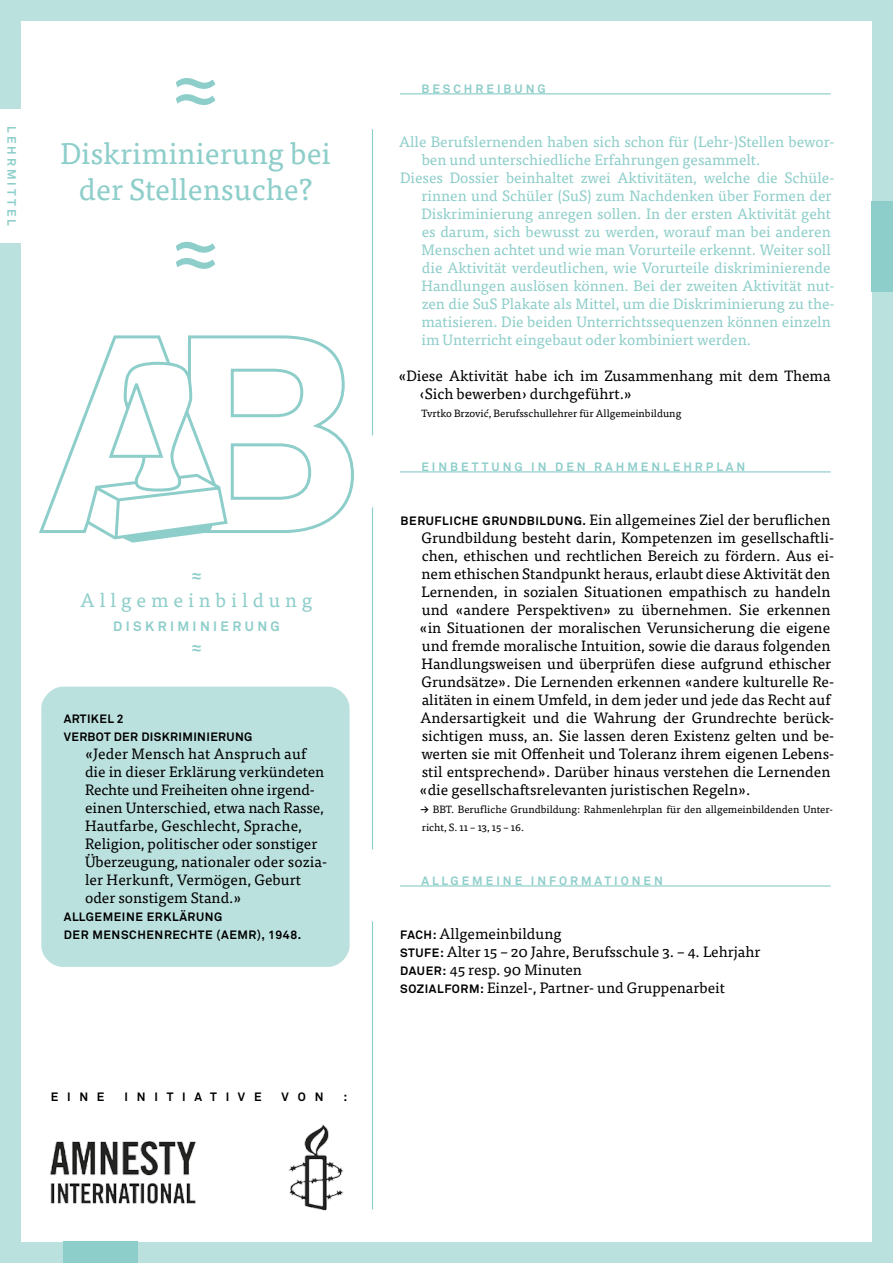
<style>
.page{position:relative;width:893px;height:1263px;background:#fff}
.page>*{position:absolute;margin:0;border:0;box-sizing:border-box;transform-origin:0 0}
.t1{font:30px/36px "Tisa OT";color:#8ececa;text-align:center}
.t2{font:19.5px "Tisa OT";color:#8ececa}
.t3{font:500 19.5px "Tisa OT";color:#8ececa}
.t4{font:15px/18px "Tisa OT";color:#000}
.t5{font:15px "Tisa OT";color:#8ececa}
.t6{font:700 13.5px "Akkurat Std";letter-spacing:.25em;color:#8ececa}
.t7{font:700 12px "Akkurat Std";letter-spacing:.25em;color:#8ececa}
.t8{font:700 12px/18px "Akkurat Std";letter-spacing:.05em;color:#000}
.t9{font:700 12px/18px "Akkurat Std";letter-spacing:.03em;color:#000}
.t10{font:700 12px "Akkurat Std";letter-spacing:.73em;color:#000}
.t11{font:10.5px/18px "Tisa OT";color:#000}
.s1{font-family:"Akkurat Std";font-weight:700;font-size:12px}
.s2{font-family:"Akkurat Std";font-weight:700}
</style>
<div class="page">
<div style="left:41px;top:687px;width:309px;height:280px;background:#bbe1df;border-radius:21px"></div>
<hr style="left:400px;top:471px;width:431px;height:1px;background:#8ececa">
<hr style="left:400px;top:93px;width:431px;height:1px;background:#8ececa">
<img style="left:49px;top:1124px;width:295px;height:87px">
<div style="left:872px;top:0;width:21px;height:1263px;background:#bbe1df"></div>
<div style="left:21px;top:1242px;width:851px;height:21px;background:#bbe1df"></div>
<div style="left:21px;top:0;width:851px;height:21px;background:#bbe1df"></div>
<svg style="left:176px;top:78px;width:39px;height:27px"></svg>
<svg style="left:176px;top:242px;width:39px;height:27px"></svg>
<hr style="left:372px;top:129px;width:1px;height:306px;background:#8ececa">
<hr style="left:372px;top:921px;width:1px;height:288px;background:#8ececa">
<hr style="left:372px;top:507px;width:1px;height:342px;background:#8ececa">
<hr style="left:400px;top:885px;width:431px;height:1px;background:#8ececa">
<div style="left:872px;top:201px;width:21px;height:90px;background:#8ececa"></div>
<div style="left:64px;top:1242px;width:74px;height:21px;background:#8ececa"></div>
<div style="left:0;top:244px;width:21px;height:1019px;background:#bbe1df"></div>
<div style="left:0;top:0;width:21px;height:109px;background:#bbe1df"></div>
<svg style="left:39px;top:335px;width:315px;height:198px"></svg>
<svg style="left:84px;top:360px;width:145px;height:183px"></svg>
<p class="t7" style="left:19px;top:126px;width:101px;rotate:90deg">LEHRMITTEL</p>
<h1 class="t1" style="left:60px;top:136px;width:272px">Diskriminierung bei der Stellensuche?</h1>
<h2 class="t3" style="left:191px;top:565px;width:13px">≈</h2>
<h2 class="t2" style="left:81px;top:589px;width:233px">Allgemeinbildung</h2>
<p class="t6" style="left:113px;top:618px;width:168px">DISKRIMINIERUNG</p>
<h2 class="t3" style="left:191px;top:637px;width:13px">≈</h2>
<p class="t9" style="left:64px;top:710px;width:190px">ARTIKEL 2<br>VERBOT DER DISKRIMINIERUNG</p>
<p class="t4" style="left:85px;top:745px;width:244px">«Jeder Mensch hat Anspruch auf die in dieser Erklärung verkündeten Rechte und Freiheiten ohne irgend&shy;einen Unterschied, etwa nach Rasse, Hautfarbe, Geschlecht, Sprache, Religion, politischer oder sonstiger Überzeugung, nationaler oder sozia&shy;ler Herkunft, Vermögen, Geburt oder sonstigem Stand.»</p>
<p class="t8" style="left:64px;top:908px;width:176px">ALLGEMEINE ERKLÄRUNG<br>DER M ENSCHENRECHTE (AEMR</p>
<p class="t8" style="left:257px;top:926px;width:46px">), 1948.</p>
<p class="t8" style="left:51px;top:1088px;width:55px">EINE</p>
<p class="t10" style="left:125px;top:1090px;width:139px">INITIATIVE</p>
<p class="t8" style="left:281px;top:1088px;width:44px">VON</p>
<p class="t8" style="left:343px;top:1088px;width:5px">:</p>
<p class="t7" style="left:421px;top:82px;width:126px">B ESCHREIBUNG</p>
<p class="t5" style="left:399px;top:133px;width:437px">Alle Berufslernenden haben sich schon für (Lehr-)Stellen bewor-</p>
<p class="t5" style="left:422px;top:151px;width:340px">ben und unterschiedliche Erfahrungen gesammelt.</p>
<p class="t5" style="left:400px;top:169px;width:436px">Dieses Dossier beinhaltet zwei Aktivitäten, welche die Schüle-</p>
<p class="t5" style="left:421px;top:187px;width:411px">rinnen und Schüler (SuS) zum Nachdenken über Formen der</p>
<p class="t5" style="left:421px;top:205px;width:411px">Diskriminierung anregen sollen. In der ersten Aktivität geht</p>
<p class="t5" style="left:422px;top:223px;width:411px">es darum, sich bewusst zu werden, worauf man bei anderen</p>
<p class="t5" style="left:422px;top:241px;width:411px">Menschen achtet und wie man Vorurteile erkennt. Weiter soll</p>
<p class="t5" style="left:422px;top:259px;width:410px">die Aktivität verdeutlichen, wie Vorurteile diskriminierende</p>
<p class="t5" style="left:421px;top:277px;width:415px">Handlungen auslösen können. Bei der zweiten Aktivität nut-</p>
<p class="t5" style="left:422px;top:295px;width:414px">zen die SuS Plakate als Mittel, um die Diskriminierung zu the-</p>
<p class="t5" style="left:421px;top:313px;width:411px">matisieren. Die beiden Unterrichtssequenzen können einzeln</p>
<p class="t5" style="left:421px;top:331px;width:331px">im Unterricht eingebaut oder kombiniert werden.</p>
<p class="t4" style="left:420px;top:367px;width:413px;text-indent:-21px">«Diese Aktivität habe ich im Zusammenhang mit dem Thema ‹Sich bewerben› durchgeführt.»</p>
<p class="t11" style="left:422px;top:405px;width:261px">Tvrtko Brzović, Berufsschullehrer für Allgemeinbildung</p>
<p class="t7" style="left:421px;top:460px;width:325px">E INBETTUNG IN DEN RA HMENLEHRPLAN</p>
<p class="t4" style="left:420px;top:511px;width:416px;text-indent:-19px"><span class="s1">B ERUFLICHE G RUNDBILDUNG.</span> Ein allgemeines Ziel der beruflichen Grundbildung besteht darin, Kompetenzen im gesellschaftli&shy;chen, ethischen und rechtlichen Bereich zu fördern. Aus ei&shy;nem ethischen Standpunkt heraus, erlaubt diese Aktivität den Lernenden, in sozialen Situationen empathisch zu handeln und «andere Perspektiven» zu übernehmen. Sie erkennen «in Situationen der moralischen Verunsicherung die eigene und fremde moralische Intuition, sowie die daraus folgenden Handlungsweisen und überprüfen diese aufgrund ethischer Grundsätze». Die Lernenden erkennen «andere kulturelle Re&shy;alitäten in einem Umfeld, in dem jeder und jede das Recht auf Andersartigkeit und die Wahrung der Grundrechte berück&shy;sichtigen muss, an. Sie lassen deren Existenz gelten und be&shy;werten sie mit Offenheit und Toleranz ihrem eigenen Lebens&shy;stil entsprechend». Darüber hinaus verstehen die Lernenden «die gesellschaftsrelevanten juristischen Regeln».</p>
<p class="t11" style="left:421px;top:801px;width:414px"><span class="s2">→</span> BBT. Berufliche Grundbildung: Rahmenlehrplan für den allgemeinbildenden Unter&shy;richt, S. 11 – 13, 15 – 16.</p>
<p class="t7" style="left:421px;top:874px;width:243px">ALLGEMEINE I NFORMATIONEN</p>
<p class="t4" style="left:400px;top:925px;width:362px"><span class="s1">FACH:</span> Allgemeinbildung<br><span class="s1">STUFE:</span> Alter 15 – 20 Jahre, Berufsschule 3. – 4. Lehrjahr <span class="s1">DAUER:</span> 45 resp. 90 Minuten<br><span class="s1">SOZIALFORM:</span> Einzel-, Partner- und Gruppenarbeit</p>
</div>
